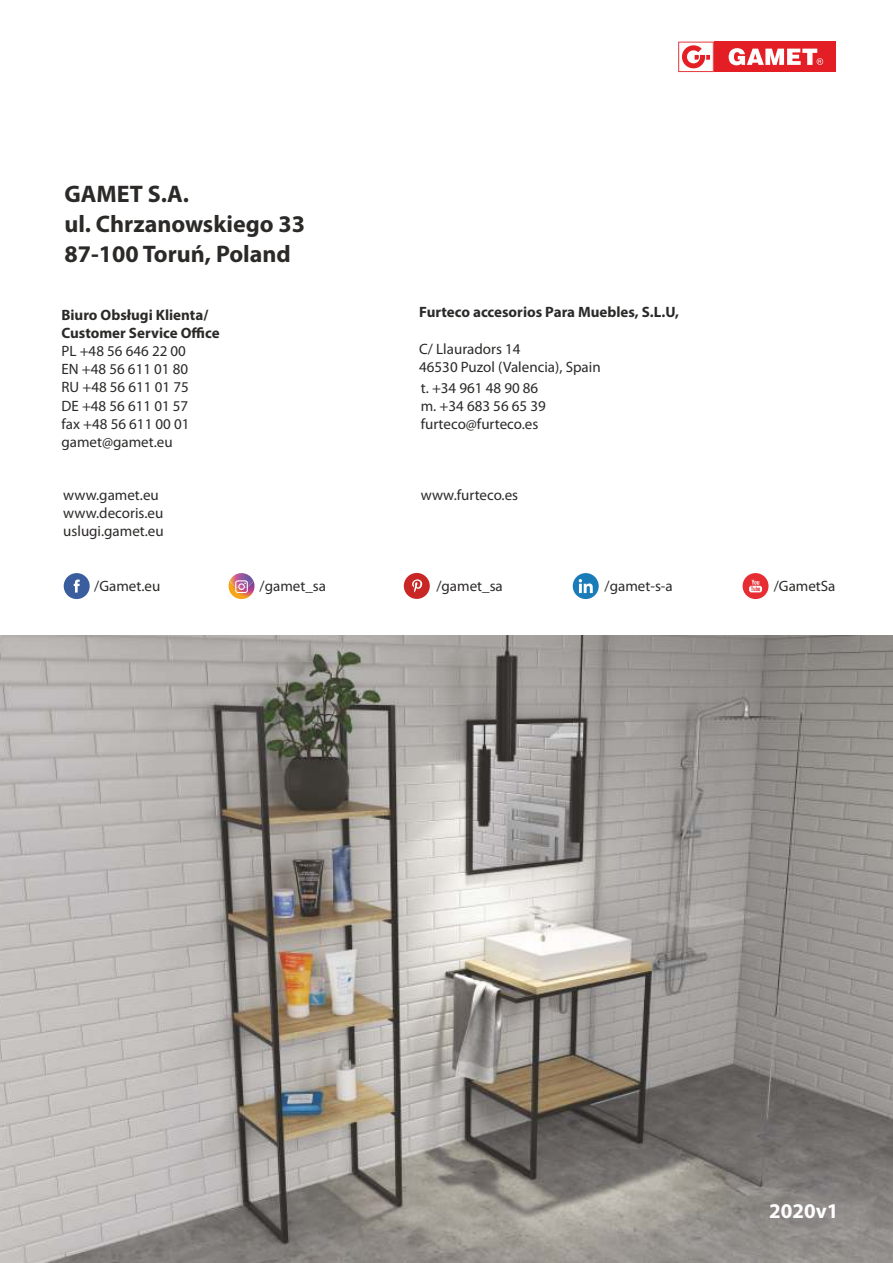
<style>
.page{position:relative;width:893px;height:1263px;background:#fff}
.page>*{position:absolute;margin:0;border:0;box-sizing:border-box;transform-origin:0 0}
.t1{font:700 24px/29.7px "Myriad Pro";color:#2b2a29}
.t2{font:700 21px "Myriad Pro";color:#fefefe}
.t3{font:15px/18px "Myriad Pro";color:#2b2a29}
.t4{font:700 15px/18.6px "Myriad Pro";color:#2b2a29}
</style>
<div class="page">
<img style="left:0;top:635px;width:893px;height:628px">
<svg style="left:678px;top:42px;width:36px;height:30px"></svg>
<div style="left:715px;top:42px;width:121px;height:30px;background:#e31e24"></div>
<svg style="left:729px;top:48px;width:94px;height:17px"></svg>
<svg style="left:64px;top:573px;width:26px;height:26px"></svg>
<svg style="left:404px;top:573px;width:26px;height:26px"></svg>
<svg style="left:229px;top:573px;width:26px;height:26px"></svg>
<svg style="left:743px;top:573px;width:25px;height:26px"></svg>
<svg style="left:573px;top:573px;width:26px;height:26px"></svg>
<h1 class="t1" style="left:64px;top:181px;width:242px">GAMET S.A.<br>ul. Chrzanowskiego 33<br>87-100 Toruń, Poland</h1>
<p class="t4" style="left:61px;top:307px;width:160px">Biuro Obsługi Klienta/<br>Customer Service Office</p>
<p class="t3" style="left:61px;top:344px;width:130px">PL +48 56 646 22 00<br>EN +48 56 611 01 80<br>RU +48 56 611 01 75<br>DE +48 56 611 01 57 fax +48 56 611 00 01 gamet@gamet.eu</p>
<p class="t3" style="left:63px;top:487px;width:102px">www.gamet.eu www.decoris.eu uslugi.gamet.eu</p>
<p class="t4" style="left:419px;top:304px;width:261px">Furteco accesorios Para Muebles, S.L.U,</p>
<p class="t3" style="left:419px;top:341px;width:183px">C/ Llauradors 14<br>46530 Puzol (Valencia), Spain</p>
<p class="t3" style="left:421px;top:380px;width:127px">t. +34 961 48 90 86 m. +34 683 56 65 39 furteco@furteco.es</p>
<p class="t3" style="left:421px;top:487px;width:99px">www.furteco.es</p>
<p class="t3" style="left:94px;top:578px;width:68px">/Gamet.eu</p>
<p class="t3" style="left:260px;top:578px;width:68px">/gamet_sa</p>
<p class="t3" style="left:436px;top:578px;width:68px">/gamet_sa</p>
<p class="t3" style="left:605px;top:578px;width:70px">/gamet-s-a</p>
<p class="t3" style="left:774px;top:578px;width:63px">/GametSa</p>
<h2 class="t2" style="left:769px;top:1202px;width:71px">2020v1</h2>
</div>
